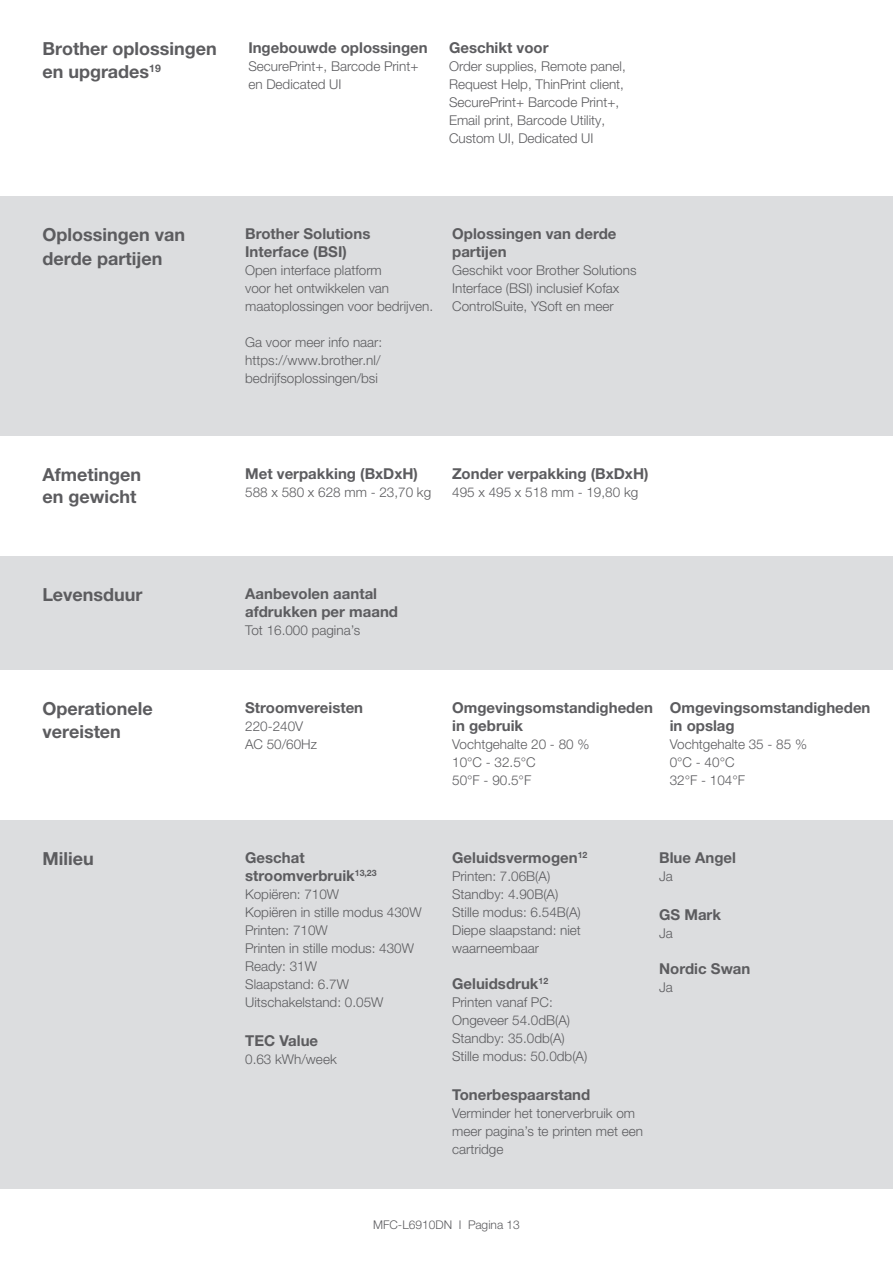
<style>
.page{position:relative;width:893px;height:1263px;background:#fff}
.page>*{position:absolute;margin:0;border:0;box-sizing:border-box;transform-origin:0 0}
.Body{font:700 18px/22.5px "Helvetica Neue LTW1 G";color:#5c5c5f}
.Body-2{font:700 15px/18px "Helvetica Neue LTW1 G";color:#5c5c5f}
.Body-3{font:300 13.5px/18px "Helvetica Neue LTW1 G";color:#5c5c5f}
.Body-4{font:300 12px "Helvetica Neue LTW1 G";color:#5c5c5f}
</style>
<div class="page">
<div style="left:0;top:557px;width:893px;height:113px;background:#dcdddf"></div>
<div style="left:0;top:196px;width:893px;height:240px;background:#dcdddf"></div>
<div style="left:0;top:820px;width:893px;height:369px;background:#dcdddf"></div>
<p class="Body" style="left:43px;top:38px;width:176px">Brother oplossingen en upgrades<sup>19</sup></p>
<p class="Body-2" style="left:449px;top:39px;width:101px">Geschikt voor</p>
<p class="Body-2" style="left:248px;top:39px;width:181px">Ingebouwde oplossingen</p>
<p class="Body-3" style="left:248px;top:57px;width:172px">SecurePrint+, Barcode Print+</p>
<p class="Body-3" style="left:248px;top:75px;width:95px">en Dedicated UI</p>
<p class="Body-3" style="left:449px;top:57px;width:178px">Order supplies, Remote panel,<br>Request Help, ThinPrint client,<br>SecurePrint+ Barcode Print+,<br>Email print, Barcode Utility,<br>Custom UI, Dedicated UI</p>
<p class="Body" style="left:43px;top:223px;width:144px;line-height:24px">Oplossingen van derde partijen</p>
<p class="Body-2" style="left:245px;top:225px;width:127px">Brother Solutions</p>
<p class="Body-2" style="left:245px;top:243px;width:103px">Interface (BSI)</p>
<p class="Body-3" style="left:245px;top:261px;width:189px">Open interface platform<br>voor het ontwikkelen van maatoplossingen voor bedrijven.</p>
<p class="Body-3" style="left:245px;top:333px;width:139px">Ga voor meer info naar:</p>
<p class="Body-3" style="left:245px;top:351px;width:137px">https://www.brother.nl/ bedrijfsoplossingen/bsi</p>
<p class="Body-2" style="left:452px;top:225px;width:166px">Oplossingen van derde partijen</p>
<p class="Body-3" style="left:452px;top:261px;width:186px">Geschikt voor Brother Solutions<br>Interface (BSI) inclusief Kofax<br>ControlSuite, YSoft en meer</p>
<p class="Body" style="left:43px;top:463px;width:100px">Afmetingen</p>
<p class="Body" style="left:43px;top:486px;width:95px">en gewicht</p>
<p class="Body-2" style="left:245px;top:464px;width:174px">Met verpakking (BxDxH)</p>
<p class="Body-3" style="left:245px;top:483px;width:187px">588 x 580 x 628 mm - 23,70 kg</p>
<p class="Body-2" style="left:452px;top:464px;width:198px">Zonder verpakking (BxDxH)</p>
<p class="Body-3" style="left:452px;top:483px;width:188px">495 x 495 x 518 mm - 19,80 kg</p>
<p class="Body" style="left:43px;top:583px;width:102px">Levensduur</p>
<p class="Body-2" style="left:245px;top:585px;width:154px">Aanbevolen aantal afdrukken per maand</p>
<p class="Body-3" style="left:245px;top:621px;width:117px">Tot 16.000 pagina’s</p>
<p class="Body" style="left:43px;top:697px;width:112px">Operationele vereisten</p>
<p class="Body-2" style="left:245px;top:698px;width:119px">Stroomvereisten</p>
<p class="Body-3" style="left:245px;top:717px;width:60px">220-240V</p>
<p class="Body-3" style="left:245px;top:735px;width:73px">AC 50/60Hz</p>
<p class="Body-2" style="left:452px;top:698px;width:202px">Omgevingsomstandigheden</p>
<p class="Body-2" style="left:452px;top:716px;width:73px">in gebruik</p>
<p class="Body-3" style="left:452px;top:735px;width:139px">Vochtgehalte 20 - 80 %</p>
<p class="Body-3" style="left:452px;top:753px;width:85px">10°C - 32.5°C</p>
<p class="Body-3" style="left:452px;top:771px;width:81px">50°F - 90.5°F</p>
<p class="Body-2" style="left:670px;top:698px;width:202px">Omgevingsomstandigheden</p>
<p class="Body-2" style="left:670px;top:716px;width:66px">in opslag</p>
<p class="Body-3" style="left:670px;top:735px;width:139px">Vochtgehalte 35 - 85 %</p>
<p class="Body-3" style="left:670px;top:753px;width:66px">0°C - 40°C</p>
<p class="Body-3" style="left:670px;top:771px;width:77px">32°F - 104°F</p>
<p class="Body" style="left:43px;top:847px;width:53px">Milieu</p>
<p class="Body-2" style="left:245px;top:848px;width:133px">Geschat stroomverbruik<sup>13,23</sup></p>
<p class="Body-3" style="left:245px;top:885px;width:95px">Kopiëren: 710W</p>
<p class="Body-3" style="left:245px;top:903px;width:178px">Kopiëren in stille modus 430W</p>
<p class="Body-3" style="left:245px;top:921px;width:84px">Printen: 710W</p>
<p class="Body-3" style="left:245px;top:939px;width:170px">Printen in stille modus: 430W</p>
<p class="Body-3" style="left:245px;top:957px;width:73px">Ready: 31W</p>
<p class="Body-3" style="left:245px;top:975px;width:105px">Slaapstand: 6.7W</p>
<p class="Body-3" style="left:245px;top:993px;width:140px">Uitschakelstand: 0.05W</p>
<p class="Body-2" style="left:245px;top:1031px;width:75px">TEC Value</p>
<p class="Body-3" style="left:245px;top:1050px;width:93px">0.63 kWh/week</p>
<p class="Body-2" style="left:452px;top:848px;width:137px">Geluidsvermogen<sup>12</sup></p>
<p class="Body-3" style="left:452px;top:867px;width:100px">Printen: 7.06B(A)</p>
<p class="Body-3" style="left:452px;top:885px;width:108px">Standby: 4.90B(A)</p>
<p class="Body-3" style="left:452px;top:903px;width:130px">Stille modus: 6.54B(A)</p>
<p class="Body-3" style="left:452px;top:921px;width:130px">Diepe slaapstand: niet waarneembaar</p>
<p class="Body-2" style="left:452px;top:974px;width:98px">Geluidsdruk<sup>12</sup></p>
<p class="Body-3" style="left:452px;top:993px;width:102px">Printen vanaf PC:</p>
<p class="Body-3" style="left:452px;top:1011px;width:120px">Ongeveer 54.0dB(A)</p>
<p class="Body-3" style="left:452px;top:1029px;width:114px">Standby: 35.0db(A)</p>
<p class="Body-3" style="left:452px;top:1047px;width:137px">Stille modus: 50.0db(A)</p>
<p class="Body-2" style="left:452px;top:1085px;width:140px">Tonerbespaarstand</p>
<p class="Body-3" style="left:452px;top:1104px;width:193px">Verminder het tonerverbruik om meer pagina’s te printen met een cartridge</p>
<p class="Body-2" style="left:659px;top:848px;width:78px">Blue Angel</p>
<p class="Body-3" style="left:659px;top:867px;width:15px">Ja</p>
<p class="Body-2" style="left:659px;top:905px;width:63px">GS Mark</p>
<p class="Body-3" style="left:659px;top:924px;width:15px">Ja</p>
<p class="Body-2" style="left:659px;top:959px;width:93px">Nordic Swan</p>
<p class="Body-3" style="left:659px;top:978px;width:15px">Ja</p>
<p class="Body-4" style="left:373px;top:1217px;width:148px">MFC-L6910DN I Pagina 13</p>
</div>
